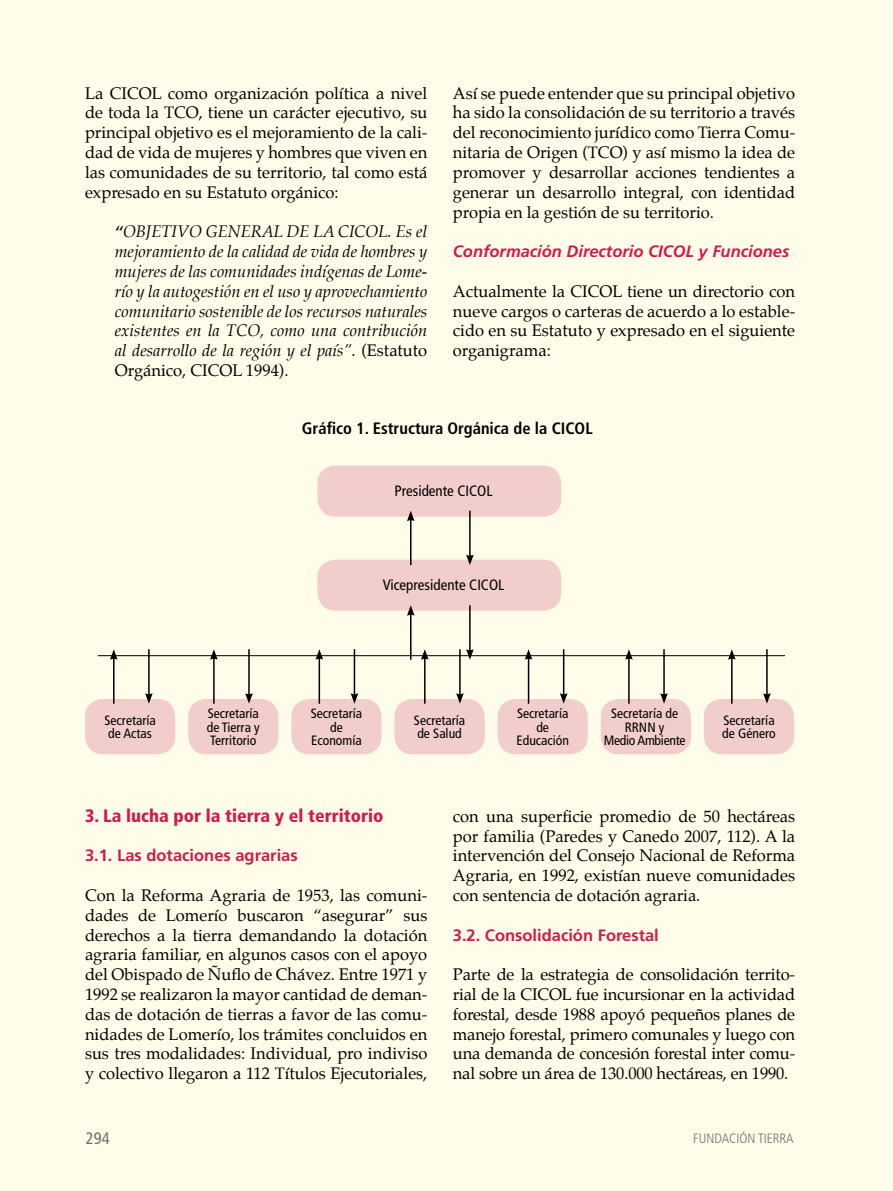
<style>
.page{position:relative;width:893px;height:1191px;background:#fffde9}
.page>*{position:absolute;margin:0;border:0;box-sizing:border-box;transform-origin:0 0}
.t1{font:900 condensed 18px "Frutiger";color:#cf1b4e}
.t2{font:16.5px/19.8px "Palatino";color:#000;text-align:justify}
.t3{font:italic 16.5px/19.8px "Palatino";color:#000;text-align:justify}
.t4{font:700 16.5px "Frutiger";color:#cf1b4e}
.t5{font:italic 700 16.5px "Frutiger";color:#cf1b4e}
.t6{font:700 condensed 16.5px "Frutiger";color:#000}
.t7{font:condensed 16.5px "Frutiger";color:#6d6e71}
.t8{font:condensed 15px "Frutiger";color:#000}
.t9{font:condensed 13.5px/13.5px "Frutiger";color:#000}
.t10{font:300 condensed 13.5px "Frutiger";color:#6d6e71}
.s1{font-weight:700}
.s2{font-style:normal}
</style>
<div class="page">
<div style="left:317px;top:465px;width:244px;height:51px;background:#f1cecb;border-radius:18px"></div>
<div style="left:317px;top:559px;width:244px;height:51px;background:#f1cecb;border-radius:18px"></div>
<div style="left:85px;top:699px;width:90px;height:55px;background:#f1cecb;border-radius:18px"></div>
<div style="left:188px;top:699px;width:90px;height:55px;background:#f1cecb;border-radius:18px"></div>
<div style="left:291px;top:699px;width:91px;height:55px;background:#f1cecb;border-radius:18px"></div>
<div style="left:394px;top:699px;width:91px;height:55px;background:#f1cecb;border-radius:18px"></div>
<div style="left:498px;top:699px;width:90px;height:55px;background:#f1cecb;border-radius:18px"></div>
<div style="left:601px;top:699px;width:90px;height:55px;background:#f1cecb;border-radius:18px"></div>
<div style="left:704px;top:699px;width:90px;height:55px;background:#f1cecb;border-radius:18px"></div>
<hr style="left:410px;top:519px;width:1px;height:46px;background:#000">
<svg style="left:407px;top:511px;width:8px;height:10px"></svg>
<hr style="left:410px;top:613px;width:1px;height:46px;background:#000">
<svg style="left:407px;top:605px;width:8px;height:11px"></svg>
<hr style="left:113px;top:657px;width:2px;height:46px;background:#000">
<svg style="left:110px;top:649px;width:8px;height:11px"></svg>
<hr style="left:213px;top:657px;width:2px;height:46px;background:#000">
<svg style="left:210px;top:649px;width:8px;height:11px"></svg>
<hr style="left:319px;top:657px;width:1px;height:46px;background:#000">
<svg style="left:315px;top:649px;width:8px;height:11px"></svg>
<hr style="left:424px;top:657px;width:2px;height:46px;background:#000">
<svg style="left:421px;top:649px;width:8px;height:11px"></svg>
<hr style="left:528px;top:657px;width:1px;height:46px;background:#000">
<svg style="left:525px;top:649px;width:7px;height:11px"></svg>
<hr style="left:628px;top:657px;width:2px;height:46px;background:#000">
<svg style="left:625px;top:649px;width:8px;height:11px"></svg>
<hr style="left:731px;top:657px;width:2px;height:46px;background:#000">
<svg style="left:728px;top:649px;width:8px;height:11px"></svg>
<hr style="left:469px;top:511px;width:2px;height:46px;background:#000">
<svg style="left:466px;top:554px;width:8px;height:11px"></svg>
<hr style="left:469px;top:605px;width:2px;height:46px;background:#000">
<svg style="left:466px;top:649px;width:8px;height:10px"></svg>
<hr style="left:148px;top:649px;width:2px;height:46px;background:#000">
<svg style="left:145px;top:693px;width:8px;height:10px"></svg>
<hr style="left:248px;top:649px;width:2px;height:46px;background:#000">
<svg style="left:245px;top:693px;width:8px;height:10px"></svg>
<hr style="left:354px;top:649px;width:1px;height:46px;background:#000">
<svg style="left:351px;top:693px;width:7px;height:10px"></svg>
<hr style="left:459px;top:649px;width:2px;height:46px;background:#000">
<svg style="left:456px;top:693px;width:8px;height:10px"></svg>
<hr style="left:563px;top:649px;width:1px;height:46px;background:#000">
<svg style="left:560px;top:693px;width:7px;height:10px"></svg>
<hr style="left:663px;top:649px;width:2px;height:46px;background:#000">
<svg style="left:660px;top:693px;width:8px;height:10px"></svg>
<hr style="left:766px;top:649px;width:2px;height:46px;background:#000">
<svg style="left:763px;top:693px;width:8px;height:10px"></svg>
<hr style="left:98px;top:655px;width:687px;height:1px;background:#000">
<p class="t2" style="left:85px;top:83px;width:344px">La CICOL como organización política a nivel de toda la TCO, tiene un carácter ejecutivo, su principal objetivo es el mejoramiento de la cali&shy;dad de vida de mujeres y hombres que viven en las comunidades de su territorio, tal como está expresado en su Estatuto orgánico:</p>
<p class="t3" style="left:115px;top:222px;width:314px"><span class="s1">“</span>OBJETIVO GENERAL DE LA CICOL. Es el mejoramiento de la calidad de vida de hombres y mujeres de las comunidades indígenas de Lome&shy;río y la autogestión en el uso y aprovechamiento comunitario sostenible de los recursos naturales existentes en la TCO, como una contribución al desarrollo de la región y el país”. <span class="s2">(Estatuto Orgánico, CICOL 1994).</span></p>
<p class="t2" style="left:453px;top:83px;width:344px">Así se puede entender que su principal objetivo ha sido la consolidación de su territorio a través del reconocimiento jurídico como Tierra Comu&shy;nitaria de Origen (TCO) y así mismo la idea de promover y desarrollar acciones tendientes a generar un desarrollo integral, con identidad propia en la gestión de su territorio.</p>
<p class="t5" style="left:453px;top:242px;width:338px">Conformación Directorio CICOL y Funciones</p>
<p class="t2" style="left:453px;top:281px;width:344px">Actualmente la CICOL tiene un directorio con nueve cargos o carteras de acuerdo a lo estable&shy;cido en su Estatuto y expresado en el siguiente organigrama:</p>
<p class="t6" style="left:302px;top:418px;width:292px">Gráfico 1. Estructura Orgánica de la CICOL</p>
<p class="t8" style="left:394px;top:482px;width:100px">Presidente CICOL</p>
<p class="t8" style="left:383px;top:576px;width:123px">Vicepresidente CICOL</p>
<p class="t9" style="left:105px;top:713px;width:53px">Secretaría de Actas</p>
<p class="t9" style="left:207px;top:707px;width:55px;text-align:justify">Secretaría de Tierra y Territorio</p>
<p class="t9" style="left:311px;top:707px;width:53px;text-align:center">Secretaría de<br>Economía</p>
<p class="t9" style="left:414px;top:713px;width:53px">Secretaría de Salud</p>
<p class="t9" style="left:516px;top:707px;width:54px;text-align:center">Secretaría de<br>Educación</p>
<p class="t9" style="left:604px;top:707px;width:83px;text-align:center">Secretaría de<br>RRNN y<br>Medio Ambiente</p>
<p class="t9" style="left:722px;top:713px;width:55px">Secretaría de Género</p>
<p class="t1" style="left:85px;top:804px;width:300px">3. La lucha por la tierra y el territorio</p>
<p class="t4" style="left:85px;top:846px;width:214px">3.1. Las dotaciones agrarias</p>
<p class="t2" style="left:85px;top:885px;width:344px">Con la Reforma Agraria de 1953, las comuni&shy;dades de Lomerío buscaron “asegurar” sus derechos a la tierra demandando la dotación agraria familiar, en algunos casos con el apoyo del Obispado de Ñuflo de Chávez. Entre 1971 y 1992 se realizaron la mayor cantidad de deman&shy;das de dotación de tierras a favor de las comu&shy;nidades de Lomerío, los trámites concluidos en sus tres modalidades: Individual, pro indiviso y colectivo llegaron a 112 Títulos Ejecutoriales,</p>
<p class="t2" style="left:453px;top:806px;width:344px">con una superficie promedio de 50 hectáreas por familia (Paredes y Canedo 2007, 112). A la intervención del Consejo Nacional de Reforma Agraria, en 1992, existían nueve comunidades con sentencia de dotación agraria.</p>
<p class="t4" style="left:453px;top:925px;width:207px">3.2. Consolidación Forestal</p>
<p class="t2" style="left:453px;top:964px;width:344px">Parte de la estrategia de consolidación territo&shy;rial de la CICOL fue incursionar en la actividad forestal, desde 1988 apoyó pequeños planes de manejo forestal, primero comunales y luego con una demanda de concesión forestal inter comu&shy;nal sobre un área de 130.000 hectáreas, en 1990.</p>
<p class="t7" style="left:86px;top:1128px;width:25px">294</p>
<p class="t10" style="left:693px;top:1130px;width:102px">FUNDACIÓN TIERRA</p>
</div>
